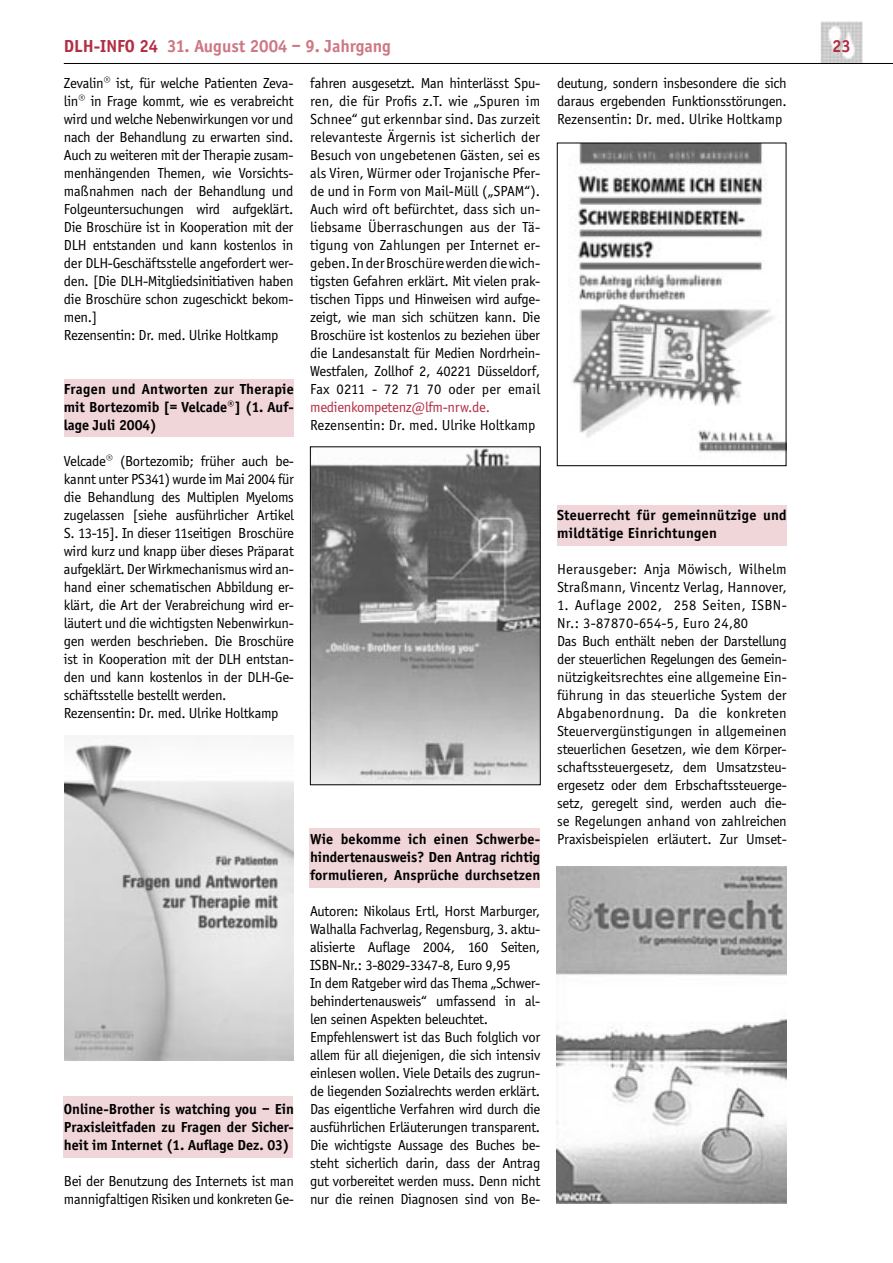
<style>
.page{position:relative;width:893px;height:1263px;background:#fff}
.page>*{position:absolute;margin:0;border:0;box-sizing:border-box;transform-origin:0 0}
.t1{font:700 18px "Officina Sans";color:#cd7784}
.t2{font:700 18px "Officina Sans";color:#b22e42}
.t3{font:15px/18px "Officina Sans";letter-spacing:-.02em;color:#000}
.t4{font:700 15px/18px "Officina Sans";color:#000;text-align:justify}
.t5{font:15px/18px "Officina Sans";letter-spacing:.01em;color:#000}
.t6{font:700 15px/18px "Officina Sans";letter-spacing:.02em;color:#000}
.t7{font:15px "Officina Sans";color:#000}
.t8{font:15px "Officina Sans";letter-spacing:-.02em;color:#b22e42}
.s1{color:#b22e42}
</style>
<div class="page">
<img style="left:820px;top:21px;width:43px;height:42px">
<hr style="left:64px;top:63px;width:829px;height:1px;background:#000">
<div style="left:64px;top:1096px;width:229px;height:61px;background:#f0d5d9"></div>
<div style="left:557px;top:506px;width:229px;height:40px;background:#f0d5d9"></div>
<div style="left:64px;top:379px;width:229px;height:58px;background:#f0d5d9"></div>
<div style="left:310px;top:828px;width:230px;height:60px;background:#f0d5d9"></div>
<img style="left:312px;top:449px;width:226px;height:334px">
<div style="left:310px;top:447px;width:230px;height:338px;border:1px solid #000"></div>
<img style="left:572px;top:145px;width:212px;height:308px">
<div style="left:557px;top:143px;width:229px;height:323px;border:1px solid #000"></div>
<img style="left:64px;top:736px;width:230px;height:324px">
<img style="left:557px;top:867px;width:229px;height:336px">
<p class="t1" style="left:64px;top:35px;width:329px"><span class="s1">DLH-INFO 24</span> 31. August 2004 – 9. Jahrgang</p>
<p class="t2" style="left:832px;top:36px;width:20px">23</p>
<p class="t3" style="left:310px;top:74px;width:231px;text-align:justify">fahren ausgesetzt. Man hinterlässt Spu&shy;ren, die für Profis z.T. wie „Spuren im Schnee“ gut erkennbar sind. Das zurzeit relevanteste Ärgernis ist sicherlich der Besuch von ungebetenen Gästen, sei es als Viren, Würmer oder Trojanische Pfer&shy;de und in Form von Mail-Müll („SPAM“).<br>Auch wird oft befürchtet, dass sich un&shy;liebsame Überraschungen aus der Tä&shy;tigung von Zahlungen per Internet er&shy;geben. In der Broschüre werden die wich&shy;tigsten Gefahren erklärt. Mit vielen prak&shy;tischen Tipps und Hinweisen wird aufge&shy;zeigt, wie man sich schützen kann. Die Broschüre ist kostenlos zu beziehen über die Landesanstalt für Medien Nordrhein-Westfalen, Zollhof 2, 40221 Düsseldorf, Fax 0211 - 72 71 70 oder per email</p>
<p class="t8" style="left:310px;top:399px;width:181px">medienkompetenz@lfm-nrw.de.</p>
<p class="t7" style="left:310px;top:417px;width:227px">Rezensentin: Dr. med. Ulrike Holtkamp</p>
<p class="t3" style="left:64px;top:74px;width:231px">Zevalin® ist, für welche Patienten Zeva&shy;lin® in Frage kommt, wie es verabreicht wird und welche Nebenwirkungen vor und nach der Behandlung zu erwarten sind.<br>Auch zu weiteren mit der Therapie zusam&shy;menhängenden Themen, wie Vorsichts&shy;maßnahmen nach der Behandlung und Folgeuntersuchungen wird aufgeklärt.<br>Die Broschüre ist in Kooperation mit der DLH entstanden und kann kostenlos in der DLH-Geschäftsstelle angefordert wer&shy;den. [Die DLH-Mitgliedsinitiativen haben die Broschüre schon zugeschickt bekom&shy;men.]<br>Rezensentin: Dr. med. Ulrike Holtkamp</p>
<p class="t3" style="left:557px;top:74px;width:231px;text-align:justify">deutung, sondern insbesondere die sich daraus ergebenden Funktionsstörungen.<br>Rezensentin: Dr. med. Ulrike Holtkamp</p>
<p class="t4" style="left:64px;top:380px;width:232px">Fragen und Antworten zur Therapie mit Bortezomib [= Velcade®] (1. Auf&shy;lage Juli 2004)</p>
<p class="t3" style="left:64px;top:452px;width:232px">Velcade® (Bortezomib; früher auch be&shy;kannt unter PS341) wurde im Mai 2004 für die Behandlung des Multiplen Myeloms zugelassen [siehe ausführlicher Artikel S. 13-15]. In dieser 11seitigen Broschüre wird kurz und knapp über dieses Präparat aufgeklärt. Der Wirkmechanismus wird an&shy;hand einer schematischen Abbildung er&shy;klärt, die Art der Verabreichung wird er&shy;läutert und die wichtigsten Nebenwirkun&shy;gen werden beschrieben. Die Broschüre ist in Kooperation mit der DLH entstan&shy;den und kann kostenlos in der DLH-Ge&shy;schäftsstelle bestellt werden.<br>Rezensentin: Dr. med. Ulrike Holtkamp</p>
<p class="t6" style="left:557px;top:506px;width:231px">Steuerrecht für gemeinnützige und mildtätige Einrichtungen</p>
<p class="t5" style="left:557px;top:560px;width:231px">Herausgeber: Anja Möwisch, Wilhelm<br>Straßmann, Vincentz Verlag, Hannover,</p>
<p class="t3" style="left:557px;top:596px;width:231px">1. Auflage 2002, 258 Seiten, ISBN-Nr.: 3-87870-654-5, Euro 24,80<br>Das Buch enthält neben der Darstellung der steuerlichen Regelungen des Gemein&shy;nützigkeitsrechtes eine allgemeine Ein&shy;führung in das steuerliche System der Abgabenordnung. Da die konkreten Steuervergünstigungen in allgemeinen steuerlichen Gesetzen, wie dem Körper&shy;schaftssteuergesetz, dem Umsatzsteu&shy;ergesetz oder dem Erbschaftssteuerge&shy;setz, geregelt sind, werden auch die&shy;se Regelungen anhand von zahlreichen Praxisbeispielen erläutert. Zur Umset-</p>
<p class="t4" style="left:310px;top:830px;width:232px">Wie bekomme ich einen Schwerbe&shy;hindertenausweis? Den Antrag richtig formulieren, Ansprüche durchsetzen</p>
<p class="t3" style="left:310px;top:902px;width:232px">Autoren: Nikolaus Ertl, Horst Marburger, Walhalla Fachverlag, Regensburg, 3. aktu&shy;alisierte Auflage 2004, 160 Seiten, ISBN-Nr.: 3-8029-3347-8, Euro 9,95<br>In dem Ratgeber wird das Thema „Schwer&shy;behindertenausweis“ umfassend in al&shy;len seinen Aspekten beleuchtet.<br>Empfehlenswert ist das Buch folglich vor allem für all diejenigen, die sich intensiv einlesen wollen. Viele Details des zugrun&shy;de liegenden Sozialrechts werden erklärt.<br>Das eigentliche Verfahren wird durch die ausführlichen Erläuterungen transparent.<br>Die wichtigste Aussage des Buches be&shy;steht sicherlich darin, dass der Antrag gut vorbereitet werden muss. Denn nicht nur die reinen Diagnosen sind von Be-</p>
<p class="t4" style="left:64px;top:1100px;width:232px">Online-Brother is watching you – Ein Praxisleitfaden zu Fragen der Sicher&shy;heit im Internet (1. Auflage Dez. 03)</p>
<p class="t3" style="left:64px;top:1172px;width:232px">Bei der Benutzung des Internets ist man mannigfaltigen Risiken und konkreten Ge-</p>
</div>
